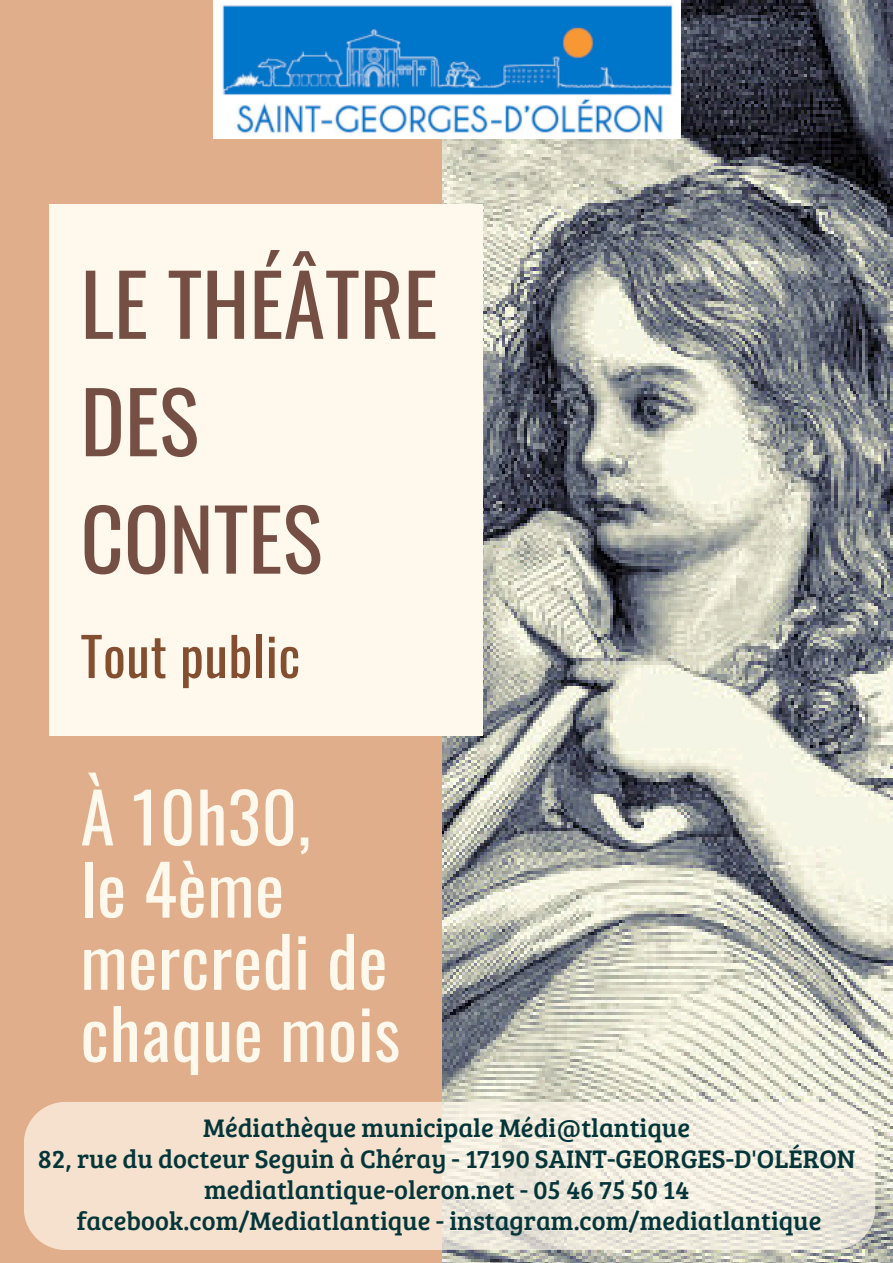
<style>
.page{position:relative;width:893px;height:1263px;background:#e0ae8b}
.page>*{position:absolute;margin:0;border:0;box-sizing:border-box;transform-origin:0 0}
.t1{font:84.07px/117.4px "Oswald";color:#754f43}
.t2{font:69px/72.2px "Oswald";letter-spacing:.01em;color:#fff8ec}
.t3{font:53.25px "Oswald";letter-spacing:.01em;color:#834f30}
.t4{font:26.25px "Bree Serif";color:#043539}
</style>
<div class="page">
<img style="left:442px;top:0;width:451px;height:1263px">
<img style="left:213px;top:0;width:467px;height:138px">
<div style="left:50px;top:204px;width:433px;height:531px;background:#fff8ec"></div>
<svg style="left:24px;top:1102px;width:851px;height:148px;background:#f1e5d5"></svg>
<h1 class="t1" style="left:81px;top:242px;width:359px">LE THÉÂTRE<br>DES<br>CONTES</h1>
<p class="t3" style="left:81px;top:614px;width:221px">Tout public</p>
<p class="t2" style="left:81px;top:778px;width:321px">À 10h30,<br>le 4ème mercredi de chaque mois</p>
<h3 class="t4" style="left:203px;top:1109px;width:488px">Médiathèque municipale Médi@tlantique</h3>
<h2 class="t4" style="left:38px;top:1140px;width:819px">82, rue du docteur Seguin à Chéray - 17190 SAINT-GEORGES-D'OLÉRON</h2>
<p class="t4" style="left:204px;top:1171px;width:486px">mediatlantique-oleron.net - 05 46 75 50 14</p>
<p class="t4" style="left:77px;top:1202px;width:746px">facebook.com/Mediatlantique - instagram.com/mediatlantique</p>
</div>
